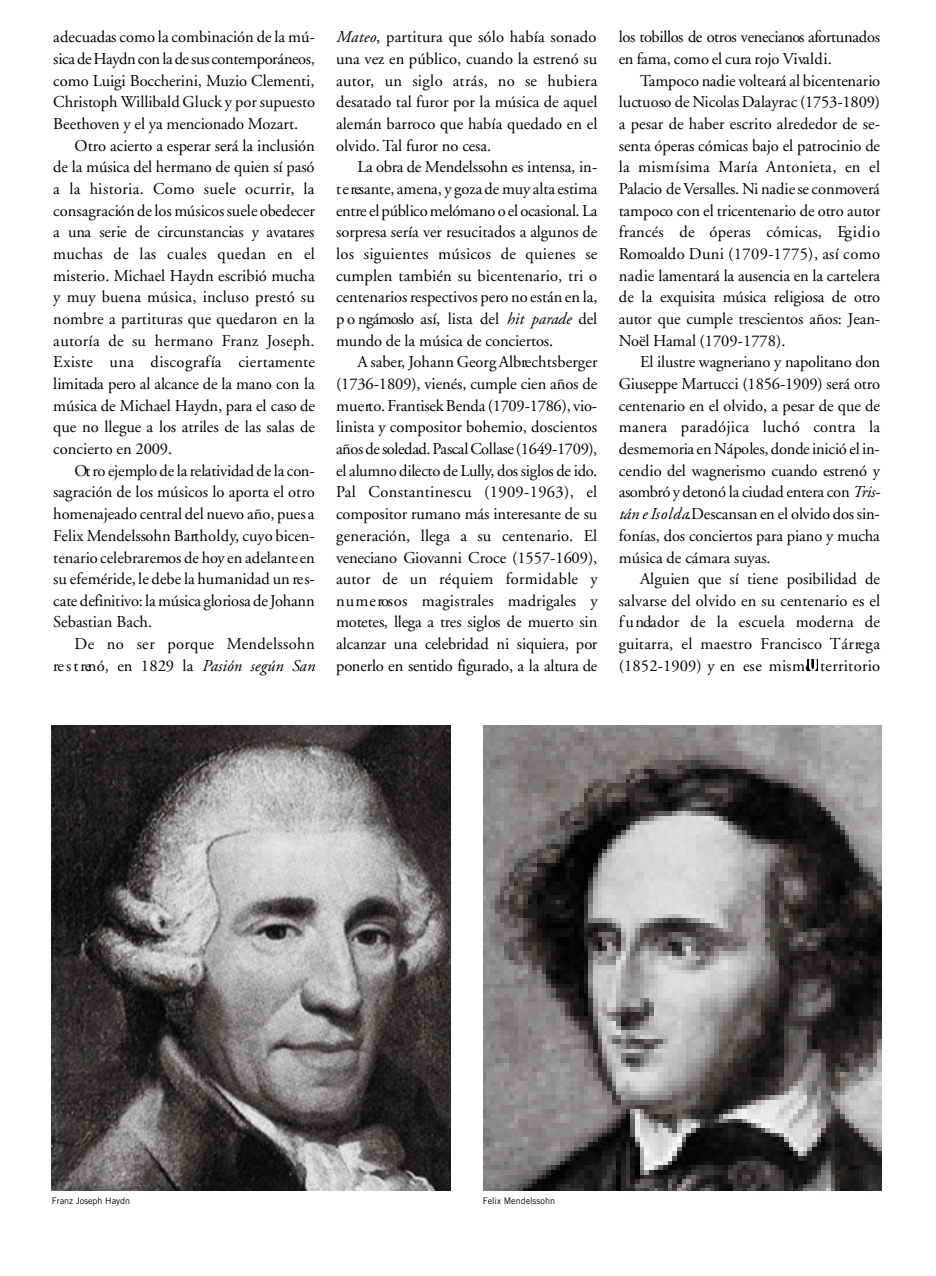
<style>
.page{position:relative;width:936px;height:1276px;background:#fff}
.page>*{position:absolute;margin:0;border:0;box-sizing:border-box;transform-origin:0 0}
.t1{font:16.5px/21.8px "Adobe Garamond";color:#000;text-align:justify}
.t2{font:16.5px/21.6px "Adobe Garamond";letter-spacing:-.025em;color:#000}
.t3{font:9px "Trade Gothic";letter-spacing:-.005em;color:#000}
.s1{font-style:italic}
</style>
<div class="page">
<img style="left:483px;top:725px;width:398px;height:466px">
<img style="left:52px;top:725px;width:398px;height:466px">
<div style="left:807px;top:659px;width:10px;height:12px;background:#000"></div>
<svg style="left:809px;top:659px;width:7px;height:12px"></svg>
<p class="t1" style="left:53px;top:28px;width:263px">adecuadas como la combinación de la mú&shy;sicadeHa ydn con ladesus contemporáneos, como Luigi Boccherini, Muzio Clementi, Christoph Willibald Gluck y por supuesto Beethoven y el ya mencionado Mozart.</p>
<p class="t1" style="left:53px;top:136px;width:263px;text-indent:21px">Otro acierto a esperar será la inclusión de la música del hermano de quien sí pasó a la historia. Como suele ocurrir, la consagración de losmúsicossuele obedecer a una serie de circunstancias y ava ta re s muchas de las cuales quedan en el misterio. Michael Haydn escribió mucha y muy buena música, incluso prestó su nombre a partituras que quedaron en la autoría de su hermano Franz Jo se p h .<br>Existe una discografía cierta m e n te limitada pero al alcance de la mano con la música de Michael Haydn, para el caso de que no llegue a los atriles de las salas de concierto en 2009.</p>
<p class="t1" style="left:53px;top:461px;width:263px;text-indent:21px">Ot ro ejemplo dela relatividad dela con&shy;sagración de los músicos lo aporta el otro homenajeado central del nuevo año, pues a Felix Mendelssohn Ba rth o ld y, cuyo bicen&shy;tenario celebraremos de hoy en adelante en su efeméride, le debe la humanidad un re s&shy;cate definitivo: la música gloriosa deJo h a n n Sebastian Bach.</p>
<p class="t1" style="left:53px;top:634px;width:263px;text-align:right">De no ser porque Me n d e lsso h n<br>re s t renó, en 1829 la <span class="s1">Pasión según Sa n</span></p>
<p class="t1" style="left:336px;top:28px;width:263px"><span class="s1">Mateo</span>, partitura que sólo había sonado una vez en público, cuando la estrenó su a u to r, un siglo atrás, no se hubiera desatado tal furor por la música de aquel alemán barroco que había quedado en el olvido. Tal furor no cesa.</p>
<p class="t1" style="left:336px;top:157px;width:263px;text-indent:21px">La obra de Mendelssohn es intensa, in&shy;t e resante, amena, y goza de muy alta estima e n tre elpúblicomelómano o el ocasional. La sorpresa sería ver resucitados a algunos de los siguientes músicos de quienes se cumplen también su bicentenario, tri o centenarios re sp e c tivos pero no están en la, p o ngámoslo así, lista del <span class="s1">hit para d e</span> d e l m u n d o de la música de conciertos.</p>
<p class="t1" style="left:336px;top:353px;width:263px;text-indent:21px">A saber, Johann Georg Albre c h tsb e rg e r (1736-1809), vienés, cumple cien años de m u e rto. FrantisekBenda (1709-1786), vio&shy;linista y compositor bohemio, doscientos años desoledad. PascalCollase(1649-1709), el alumno dilecto de Lu lly, dos siglos de ido.<br>Pal Constantinescu (1909-1963), el compositor rumano más interesante de su g eneración, llega a su centenario. El ve n e c ia n o Giovanni Croce (1557-1609), autor de un réquiem formidable y n u m e rosos magistrales madrigales y motetes, llega a tres siglos de muerto sin alcanzar una celebridad ni siquiera, por ponerlo en sentido figurado, a la altura de</p>
<p class="t2" style="left:618px;top:28px;width:263px">los tobillos de otros ve n e c ianos afo rtu n a d o s en fama, como el cura ro jo Viva ld i.</p>
<p class="t1" style="left:618px;top:71px;width:263px;text-indent:21px">Tampoco nadie volteará al bicentenario luctuoso de Nicolas Dalayrac (1753-1809) a pesar de haber escrito alrededor de se&shy;senta óperas cómicas bajo el patrocinio de la mismísima María Antonieta, en el Palacio de Versalles. Ni nadiese conmove rá tampoco con el tricentenario de otro autor fra n c é s de óperas cómicas, Eg id io Ro m o a ldo Duni (1709-1775), así como nadie lamentará la ausencia en la cartelera de la exquisita música religiosa de otro autor que cumple tre sc ie n to s años: Je a n - Noël Ha m a l (1709-1778).</p>
<p class="t1" style="left:618px;top:353px;width:263px;text-indent:21px">El ilustre wagneriano y napolitano don Giuseppe Martucci (1856-1909) será otro centenario en el olvido, a pesar de que de manera paradójica luchó contra la desmemoria enNápoles, donde inició elin&shy;cendio del wagnerismo cuando estrenó y a so m b ró y detonó la ciudad entera con<span class="s1">Tris&shy;tán e Iso ld a</span>.Descansan en el olvido dos sin&shy;fonías, dos conciertos para piano y mucha música de cámara suyas.</p>
<p class="t1" style="left:618px;top:569px;width:263px;text-indent:21px">Alguien que sí tiene posibilidad de salvarse del olvido en su centenario es el f u ndador de la escuela moderna de guitarra, el m a e stro Francisco T á r re g a (1852-1909) y en ese mismo territorio</p>
<p class="t3" style="left:52px;top:1197px;width:80px">Franz Joseph Haydn</p>
<p class="t3" style="left:482px;top:1197px;width:74px">Felix Mendelssohn</p>
</div>
